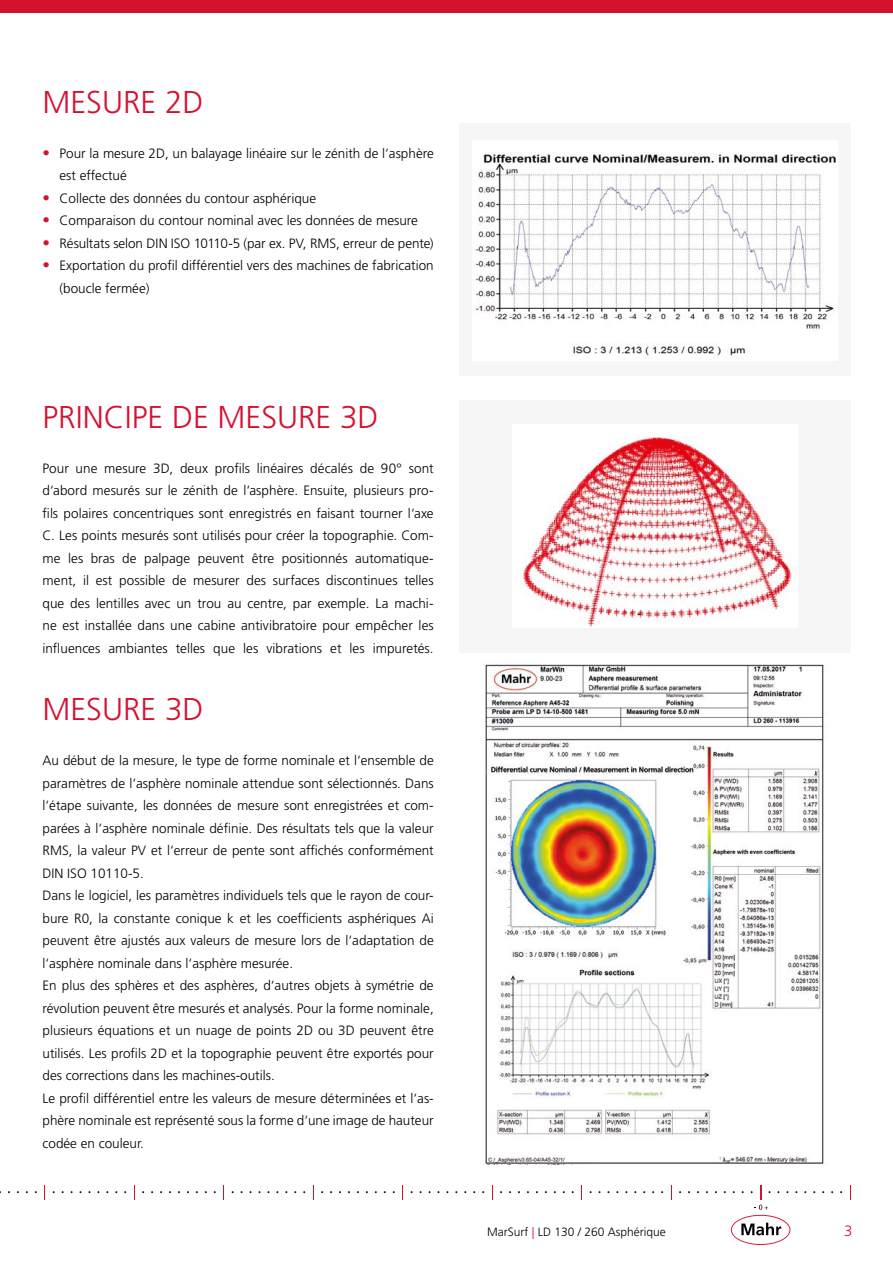
<style>
.page{position:relative;width:893px;height:1263px;background:#fff}
.page>*{position:absolute;margin:0;border:0;box-sizing:border-box;transform-origin:0 0}
.Headline_1{font:300 31.5px "Frutiger LT Pro";color:#d51130}
.t1{font:300 15px "Frutiger LT Pro";color:#d51130}
.Aufzählung_rot{font:300 13.5px/22.5px "Frutiger LT Pro";color:#000;text-align:justify}
.t2{font:300 12px "Frutiger LT Pro";color:#000}
.s1{font-size:15px;color:#d51130}
.s2{color:#d51130}
</style>
<div class="page">
<div style="left:459px;top:123px;width:391px;height:253px;background:#f6f6f6"></div>
<img style="left:475px;top:154px;width:361px;height:202px">
<div style="left:459px;top:400px;width:391px;height:252px;background:#f6f6f6"></div>
<img style="left:523px;top:437px;width:269px;height:190px">
<img style="left:485px;top:664px;width:339px;height:500px">
<div style="left:0;top:0;width:893px;height:13px;background:#d51130"></div>
<svg style="left:44px;top:1185px;width:1px;height:15px"></svg>
<svg style="left:134px;top:1185px;width:1px;height:15px"></svg>
<svg style="left:223px;top:1185px;width:1px;height:15px"></svg>
<svg style="left:313px;top:1185px;width:1px;height:15px"></svg>
<svg style="left:402px;top:1185px;width:1px;height:15px"></svg>
<svg style="left:492px;top:1185px;width:1px;height:15px"></svg>
<svg style="left:581px;top:1185px;width:1px;height:15px"></svg>
<svg style="left:671px;top:1185px;width:1px;height:15px"></svg>
<svg style="left:850px;top:1185px;width:1px;height:15px"></svg>
<svg style="left:724px;top:1185px;width:73px;height:60px"></svg>
<p class="Headline_1" style="left:43px;top:83px;width:163px">MESURE 2D</p>
<p class="Aufzählung_rot" style="left:60px;top:142px;width:376px;text-indent:-17px"><span class="s1">•</span> Pour la mesure 2D, un balayage linéaire sur le zénith de l‘asphère est effectué</p>
<p class="Aufzählung_rot" style="left:43px;top:187px;width:275px"><span class="s1">•</span> Collecte des données du contour asphérique</p>
<p class="Aufzählung_rot" style="left:43px;top:209px;width:377px"><span class="s1">•</span> Comparaison du contour nominal avec les données de mesure</p>
<p class="Aufzählung_rot" style="left:43px;top:232px;width:393px"><span class="s1">•</span> Résultats selon DIN ISO 10110-5 (par ex. PV, RMS, erreur de pente)</p>
<p class="Aufzählung_rot" style="left:60px;top:254px;width:376px;text-indent:-17px"><span class="s1">•</span> Exportation du profil différentiel vers des machines de fabrication (boucle fermée)</p>
<p class="Headline_1" style="left:43px;top:398px;width:338px">PRINCIPE DE MESURE 3D</p>
<p class="Aufzählung_rot" style="left:43px;top:457px;width:393px">Pour une mesure 3D, deux profils linéaires décalés de 90° sont d‘abord mesurés sur le zénith de l‘asphère. Ensuite, plusieurs pro&shy;fils polaires concentriques sont enregistrés en faisant tourner l‘axe C. Les points mesurés sont utilisés pour créer la topographie. Com&shy;me les bras de palpage peuvent être positionnés automatique&shy;ment, il est possible de mesurer des surfaces discontinues telles que des lentilles avec un trou au centre, par exemple. La machi&shy;ne est installée dans une cabine antivibratoire pour empêcher les influences ambiantes telles que les vibrations et les impuretés.</p>
<p class="Headline_1" style="left:43px;top:691px;width:163px">MESURE 3D</p>
<p class="Aufzählung_rot" style="left:43px;top:749px;width:393px">Au début de la mesure, le type de forme nominale et l‘ensemble de paramètres de l‘asphère nominale attendue sont sélectionnés. Dans l‘étape suivante, les données de mesure sont enregistrées et com&shy;parées à l‘asphère nominale définie. Des résultats tels que la valeur RMS, la valeur PV et l‘erreur de pente sont affichés conformément DIN ISO 10110-5.</p>
<p class="Aufzählung_rot" style="left:43px;top:884px;width:393px">Dans le logiciel, les paramètres individuels tels que le rayon de cour&shy;bure R0, la constante conique k et les coefficients asphériques Ai peuvent être ajustés aux valeurs de mesure lors de l‘adaptation de l‘asphère nominale dans l‘asphère mesurée.</p>
<p class="Aufzählung_rot" style="left:43px;top:974px;width:393px">En plus des sphères et des asphères, d‘autres objets à symétrie de révolution peuvent être mesurés et analysés. Pour la forme nominale, plusieurs équations et un nuage de points 2D ou 3D peuvent être utilisés. Les profils 2D et la topographie peuvent être exportés pour des corrections dans les machines-outils.</p>
<p class="Aufzählung_rot" style="left:43px;top:1087px;width:393px">Le profil différentiel entre les valeurs de mesure déterminées et l‘as&shy;phère nominale est représenté sous la forme d‘une image de hauteur codée en couleur.</p>
<p class="t2" style="left:487px;top:1224px;width:180px">MarSurf <span class="s2">|</span> LD 130 / 260 Asphérique</p>
<p class="t1" style="left:844px;top:1222px;width:10px">3</p>
</div>
